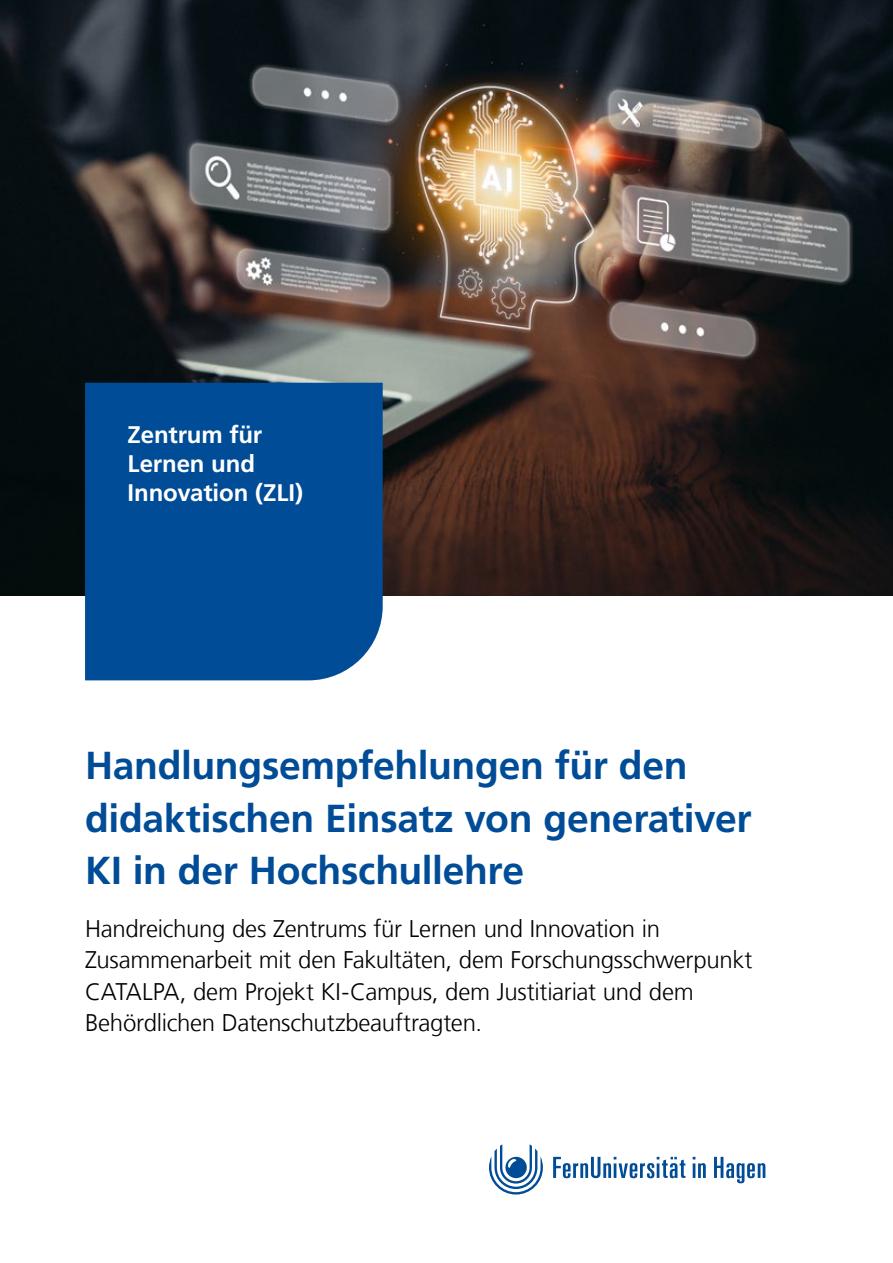
<style>
.page{position:relative;width:893px;height:1263px;background:#fff}
.page>*{position:absolute;margin:0;border:0;box-sizing:border-box;transform-origin:0 0}
.Headline_Titelseite{font:700 39px/52.5px "Frutiger LT Com";letter-spacing:-.005em;color:#004c97}
.Subheadline{font:300 24px/31.5px "Frutiger LT Com";letter-spacing:-.01em;color:#000}
.t1{font:700 24px/28.8px "Frutiger LT Com";letter-spacing:-.005em;color:#fff}
</style>
<div class="page">
<img style="left:0;top:0;width:893px;height:595px">
<div style="left:85px;top:383px;width:298px;height:297px;background:#004c97"></div>
<svg style="left:553px;top:1157px;width:212px;height:26px"></svg>
<svg style="left:489px;top:1144px;width:54px;height:50px"></svg>
<p class="t1" style="left:128px;top:421px;width:136px">Zentrum für</p>
<p class="t1" style="left:128px;top:449px;width:177px">Lernen und<br>Innovation (ZLI)</p>
<p class="Headline_Titelseite" style="left:85px;top:740px;width:668px">Handlungsempfehlungen für den didaktischen Einsatz von generativer<br>KI in der Hochschullehre</p>
<p class="Subheadline" style="left:85px;top:913px;width:669px">Handreichung des Zentrums für Lernen und Innovation in Zusammenarbeit mit den Fakultäten, dem Forschungsschwerpunkt CATALPA, dem Projekt KI-Campus, dem Justitiariat und dem Behördlichen Datenschutzbeauftragten.</p>
</div>
